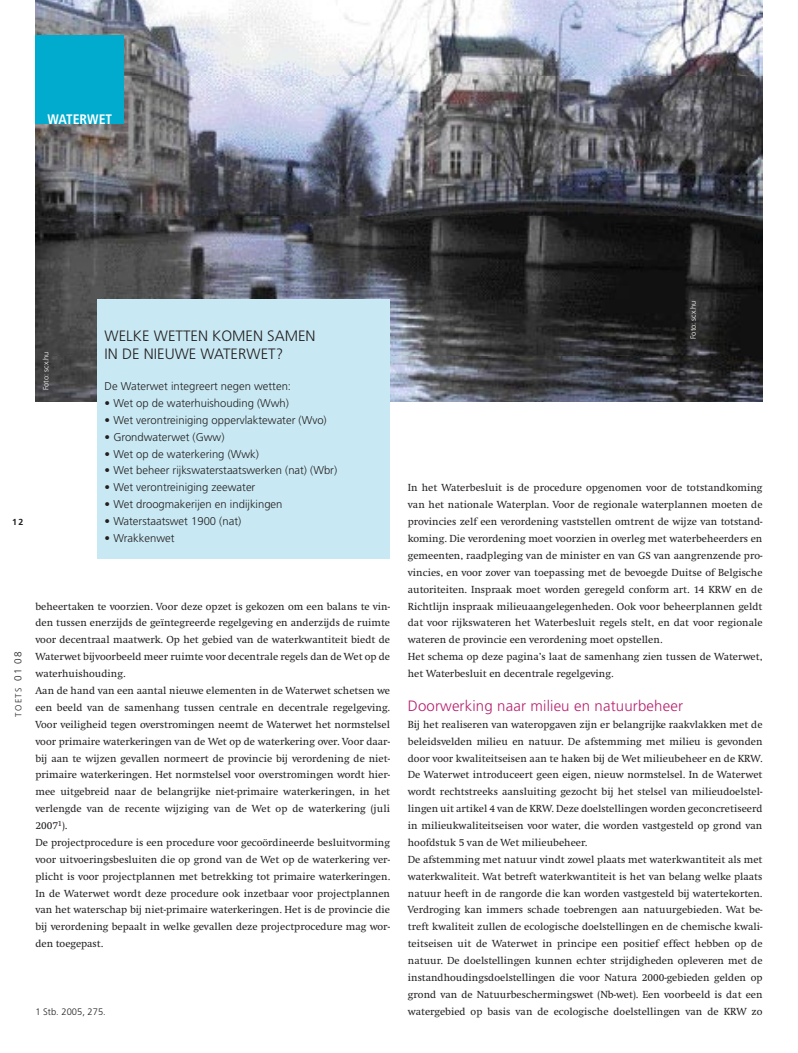
<style>
.page{position:relative;width:798px;height:1053px;background:#fff}
.page>*{position:absolute;margin:0;border:0;box-sizing:border-box;transform-origin:0 0}
._12_kaderkop{font:300 15px "Frutiger";color:#231f20}
._05_tussenkop{font:300 15px "Frutiger";letter-spacing:.01em;color:#b62270}
._00_rubriek{font:700 condensed 13.75px "Frutiger";color:#fff}
._13_kadertekst{font:300 11.25px "Frutiger";color:#231f20}
.Standaard{font:10.62px/16.9px "Swift";color:#231f20;text-align:justify}
._06_bijschrift{font:300 9.38px "Frutiger";color:#231f20}
.t1{font:300 8.75px "Frutiger";letter-spacing:.14em;color:#231f20}
.t2{font:700 8.75px "Frutiger";color:#231f20}
._06_bijschrift-2{font:300 7.5px "Frutiger";color:#fff}
.s1{font-size:10px}
</style>
<div class="page">
<img style="left:35px;top:0;width:726px;height:401px">
<div style="left:35px;top:35px;width:89px;height:89px;background:#00abcd"></div>
<div style="left:97px;top:299px;width:293px;height:260px;background:#c8e9f3"></div>
<p class="_00_rubriek" style="left:47px;top:111px;width:50px">WATERWET</p>
<p class="_06_bijschrift-2" style="left:42px;top:390px;width:40px;rotate:-90deg">Foto: scx.hu</p>
<p class="t2" style="left:12px;top:517px;width:12px">12</p>
<p class="_12_kaderkop" style="left:105px;top:327px;width:73px">We lke wettenkomens</p>
<p class="_12_kaderkop" style="left:275px;top:327px;width:19px">amen</p>
<p class="_12_kaderkop" style="left:105px;top:345px;width:8px">indenie</p>
<p class="_12_kaderkop" style="left:165px;top:345px;width:120px">uweWate rwet?</p>
<p class="_13_kadertekst" style="left:105px;top:380px;width:188px">De Waterwet integreert negen wetten:</p>
<p class="_13_kadertekst" style="left:105px;top:396px;width:186px">• Wet op de waterhuishouding (Wwh)</p>
<p class="_13_kadertekst" style="left:105px;top:413px;width:223px">• Wet verontreiniging oppervlaktewater (Wvo)</p>
<p class="_13_kadertekst" style="left:105px;top:430px;width:121px">• G rondwaterwet (Gww)</p>
<p class="_13_kadertekst" style="left:105px;top:447px;width:156px">• Wet op de waterkering (Wwk)</p>
<p class="_13_kadertekst" style="left:105px;top:464px;width:234px">• Wet beheer rijkswaterstaatswerken (nat) (Wbr)</p>
<p class="_13_kadertekst" style="left:105px;top:481px;width:152px">• Wet verontreiniging zeewater</p>
<p class="_13_kadertekst" style="left:105px;top:498px;width:179px">• Wet droogmakerijen en indijkingen</p>
<p class="_13_kadertekst" style="left:105px;top:515px;width:138px">• Waterstaatswet 1900 (nat)</p>
<p class="_13_kadertekst" style="left:105px;top:531px;width:71px">• Wrakkenwet</p>
<p class="t1" style="left:13px;top:716px;width:67px;rotate:-90deg">TOETS <span class="s1">01 08</span></p>
<p class="Standaard" style="left:35px;top:597px;width:356px">beheertaken te voorzien. Voor deze opzet is gekozen om een balans te vin&shy;den tussen enerzijds de geïntegreerde regelgeving en anderzijds de ruimte voor decentraal maatwerk. Op het gebied van de waterkwantiteit biedt de Waterwet bijvoorbeeld meer ruimte voor decentrale regels dan de Wet op de waterhuishouding.</p>
<p class="Standaard" style="left:35px;top:682px;width:356px">Aan de hand van een aantal nieuwe elementen in de Waterwet schetsen we een beeld van de samenhang tussen centrale en decentrale regelgeving.<br>Voor veiligheid tegen overstromingen neemt de Waterwet het normstelsel voor primaire waterkeringen van de Wet op de waterkering over. Voor daar&shy;bij aan te wijzen gevallen normeert de provincie bij verordening de niet&shy;primaire waterkeringen. Het normstelsel voor overstromingen wordt hier&shy;mee uitgebreid naar de belangrijke niet-primaire waterkeringen, in het verlengde van de recente wijziging van de Wet op de waterkering (juli 2007<sup>1</sup>).</p>
<p class="Standaard" style="left:35px;top:834px;width:356px">De projectprocedure is een procedure voor gecoördineerde besluitvorming voor uitvoeringsbesluiten die op grond van de Wet op de waterkering ver&shy;plicht is voor projectplannen met betrekking tot primaire waterkeringen.<br>In de Waterwet wordt deze procedure ook inzetbaar voor projectplannen van het waterschap bij niet-primaire waterkeringen. Het is de provincie die bij verordening bepaalt in welke gevallen deze projectprocedure mag wor&shy;den toegepast.</p>
<p class="_06_bijschrift" style="left:35px;top:1006px;width:72px">1 Stb. 2005, 275.</p>
<p class="_06_bijschrift-2" style="left:688px;top:339px;width:40px;rotate:-90deg">Foto: scx.hu</p>
<p class="Standaard" style="left:407px;top:479px;width:356px">In het Waterbesluit is de procedure opgenomen voor de totstandkoming van het nationale Waterplan. Voor de regionale waterplannen moeten de provincies zelf een verordening vaststellen omtrent de wijze van totstand&shy;koming. Die verordening moet voorzien in overleg met waterbeheerders en gemeenten, raadpleging van de minister en van GS van aangrenzende pro&shy;vincies, en voor zover van toepassing met de bevoegde Duitse of Belgische autoriteiten. Inspraak moet worden geregeld conform art. 14 KRW en de Richtlijn inspraak milieuaangelegenheden. Ook voor beheerplannen geldt dat voor rijkswateren het Waterbesluit regels stelt, en dat voor regionale wateren de provincie een verordening moet opstellen.</p>
<p class="Standaard" style="left:407px;top:648px;width:356px">Het schema op deze pagina’s laat de samenhang zien tussen de Waterwet, het Waterbesluit en decentrale regelgeving.</p>
<p class="_05_tussenkop" style="left:407px;top:697px;width:276px">Doorwerking naar milieu en natuurbeheer</p>
<p class="Standaard" style="left:407px;top:716px;width:356px">Bij het realiseren van wateropgaven zijn er belangrijke raakvlakken met de beleidsvelden milieu en natuur. De afstemming met milieu is gevonden door voor kwaliteitseisen aan te haken bij de Wet milieubeheer en de KRW.<br>De Waterwet introduceert geen eigen, nieuw normstelsel. In de Waterwet wordt rechtstreeks aansluiting gezocht bij het stelsel van milieudoelstel&shy;lingen uit artikel 4 van de KRW. Deze doelstellingen worden geconcretiseerd in milieukwaliteitseisen voor water, die worden vastgesteld op grond van hoofdstuk 5 van de Wet milieubeheer.</p>
<p class="Standaard" style="left:407px;top:851px;width:356px">De afstemming met natuur vindt zowel plaats met waterkwantiteit als met waterkwaliteit. Wat betreft waterkwantiteit is het van belang welke plaats natuur heeft in de rangorde die kan worden vastgesteld bij watertekorten.<br>Verdroging kan immers schade toebrengen aan natuurgebieden. Wat be&shy;treft kwaliteit zullen de ecologische doelstellingen en de chemische kwali&shy;teitseisen uit de Waterwet in principe een positief effect hebben op de natuur. De doelstellingen kunnen echter strijdigheden opleveren met de instandhoudingsdoelstellingen die voor Natura 2000-gebieden gelden op grond van de Natuurbeschermingswet (Nb-wet). Een voorbeeld is dat een watergebied op basis van de ecologische doelstellingen van de KRW zo</p>
</div>
